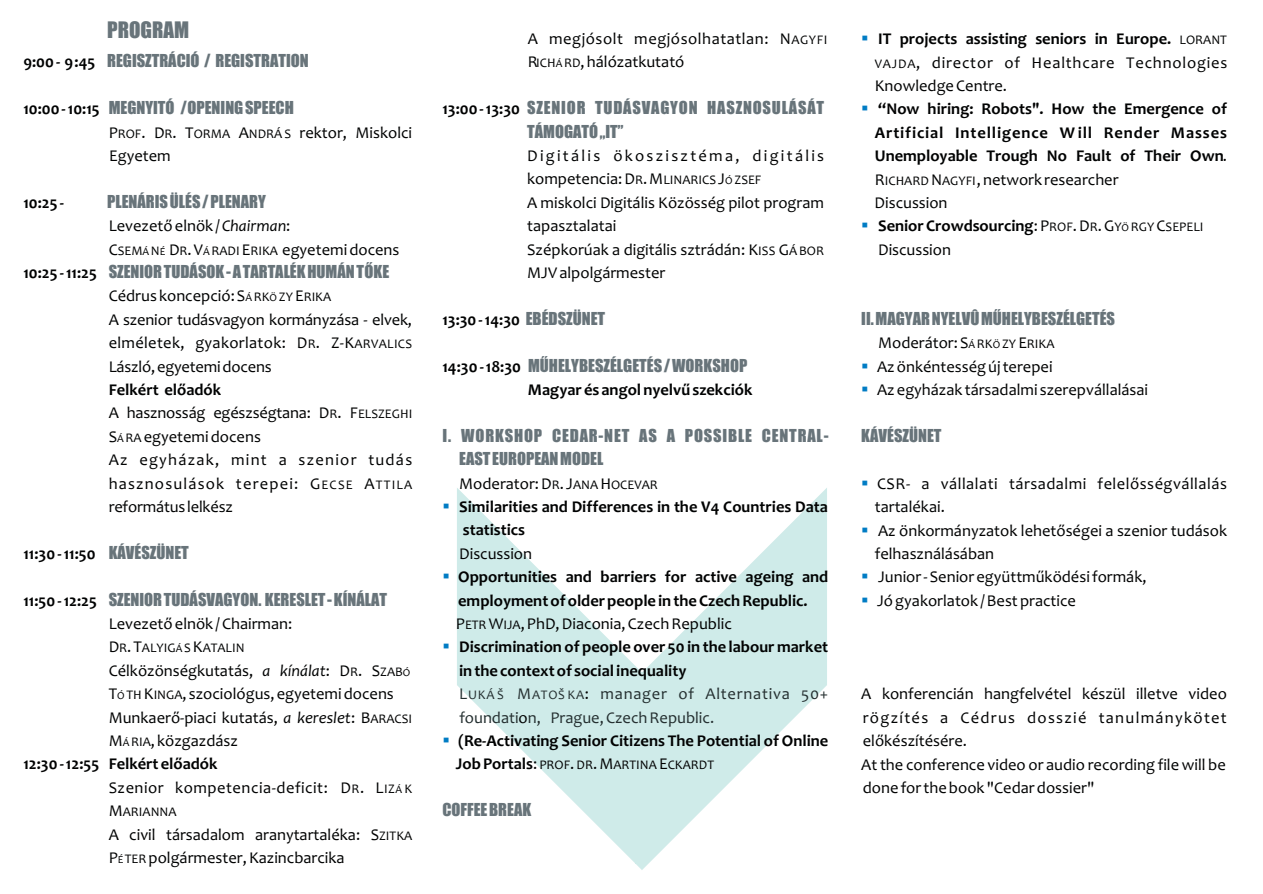
<style>
.page{position:relative;width:1263px;height:894px;background:#fff}
.page>*{position:absolute;margin:0;border:0;box-sizing:border-box;transform-origin:0 0}
.t1{font:21px "Impact";color:#68747a}
.t2{font:16.5px/23.4px "Candara";color:#010202}
.t3{font:700 16.5px/23.4px "Candara";color:#010202}
.t4{font:16.5px "Impact";color:#68747a}
.t5{font:16.5px/23.4px "Impact";letter-spacing:.05em;color:#68747a}
.t6{font:16.5px/23.4px "Candara";color:#242f30}
.t7{font:16.5px/23.4px "Candara";letter-spacing:.035em;color:#010202}
.t8{font:16.5px "Candara";letter-spacing:.03em;color:#010202}
.t9{font:16.5px "Wingdings";color:#007cc4}
.t10{font:13.2px "Candara";color:#010202}
.s1{font-size:13.2px}
.s2{font-style:italic}
.s3{font-size:10.8px}
.s4{font-weight:700}
.s5{font-size:16.5px}
.s6{font-family:"Candara";font-weight:700;color:#010202}
.s7{font-family:"Impact";font-weight:400;color:#68747a}
.s8{font-weight:400}
.s9{font-weight:400;font-size:13.2px}
.s10{font-weight:700;font-size:16.5px}
.s11{font-weight:400;font-size:10.8px}
</style>
<div class="page">
<svg style="left:642px;top:488px;width:185px;height:382px;fill:#cfebe9"></svg>
<svg style="left:457px;top:488px;width:185px;height:382px;fill:#cfebe9"></svg>
<div style="left:636px;top:673px;width:11px;height:191px;background:#cfebe9"></div>
<p class="t3" style="left:23px;top:52px;width:74px">9:00 - 9:45</p>
<p class="t3" style="left:23px;top:99px;width:78px">10:00 - 10:15</p>
<p class="t1" style="left:107px;top:22px;width:83px">PROGRAM</p>
<p class="t4" style="left:107px;top:54px;width:203px">REGISZTRÁCIÓ / REGISTRATION</p>
<p class="t4" style="left:109px;top:101px;width:187px">MEGNYITÓ / OPENING SPEECH</p>
<p class="t2" style="left:109px;top:122px;width:305px">P<span class="s1">ROF</span>. D<span class="s1">R</span>. T<span class="s1">ORMA</span> A<span class="s1">NDRÁ S</span> rektor, Miskolci<br>Egyetem</p>
<p class="t3" style="left:23px;top:192px;width:42px">10:25 -</p>
<p class="t3" style="left:23px;top:263px;width:75px">10:25 - 11:25</p>
<p class="t4" style="left:107px;top:195px;width:160px">PLENÁRIS ÜLÉS / PLENARY</p>
<p class="t2" style="left:109px;top:216px;width:292px">Levezetõ elnök / <span class="s2">Chairman</span>:<br>C<span class="s1">SEM</span><span class="s3">Á</span><span class="s1">N</span><span class="s3">É</span> D<span class="s1">R</span>. V<span class="s3">Á</span> <span class="s1">RADI</span> E<span class="s1">RIKA</span> egyetemi docens</p>
<p class="t4" style="left:109px;top:265px;width:282px">SZENIOR TUDÁSOK - A TARTALÉK HUMÁN TÕKE</p>
<p class="t2" style="left:109px;top:286px;width:305px">Cédrus koncepció: S<span class="s3">Á</span> <span class="s1">RK</span><span class="s3">Ö</span> <span class="s1">ZY</span> E<span class="s1">RIKA<br></span>A szenior tudásvagyon kormányzása - elvek, elméletek, gyakorlatok: D<span class="s1">R</span>. Z-K<span class="s1">ARVALICS </span>László, egyetemi docens</p>
<p class="t2" style="left:109px;top:380px;width:305px"><span class="s4">Felkért elõadók<br></span>A hasznosság egészségtana: D<span class="s1">R</span>. F<span class="s1">ELSZEGHI<br></span>S<span class="s3">Á</span> <span class="s1">RA</span> egyetemi docens<br>Az egyházak, mint a szenior tudás hasznosulások terepei: G<span class="s1">ECSE</span> A<span class="s1">TTILA </span>református lelkész</p>
<p class="t3" style="left:23px;top:543px;width:74px">11:30 - 11:50</p>
<p class="t3" style="left:23px;top:590px;width:75px">11:50 - 12:25</p>
<p class="t4" style="left:109px;top:546px;width:82px">KÁVÉSZÜNET</p>
<p class="t4" style="left:109px;top:593px;width:280px">SZENIOR TUDÁSVAGYON. KERESLET - KÍNÁLAT</p>
<p class="t2" style="left:109px;top:614px;width:185px">Levezetõ elnök / Chairman:</p>
<p class="t10" style="left:109px;top:643px;width:137px"><span class="s5">D</span>R<span class="s5">. T</span>ALYIG<span class="s3">Á</span> S <span class="s5">K</span>ATALIN</p>
<p class="t2" style="left:109px;top:660px;width:303px">Célközönségkutatás, <span class="s2">a kínálat</span>: D<span class="s1">R</span>. S<span class="s1">ZAB</span><span class="s3">Ó</span></p>
<p class="t2" style="left:109px;top:684px;width:287px">T<span class="s3">Ó</span> <span class="s1">TH</span> K<span class="s1">INGA</span>, szociológus, egyetemi docens</p>
<p class="t2" style="left:109px;top:707px;width:305px">Munkaerõ-piaci kutatás, <span class="s2">a kereslet</span>: B<span class="s1">ARACSI</span></p>
<p class="t2" style="left:109px;top:731px;width:131px">M<span class="s3">Á</span> <span class="s1">RIA</span>, közgazdász</p>
<p class="t3" style="left:23px;top:754px;width:196px">12:30 - 12:55 Felkért elõadók</p>
<p class="t8" style="left:109px;top:781px;width:305px">Szenior kompetencia-deficit: D<span class="s1">R</span>. L<span class="s1">IZ</span><span class="s3">Á</span> <span class="s1">K</span></p>
<p class="t10" style="left:109px;top:807px;width:69px"><span class="s5">M</span>ARIANNA</p>
<p class="t2" style="left:109px;top:824px;width:305px">A civil társadalom aranytartaléka: S<span class="s1">ZITKA<br></span>P<span class="s3">É</span><span class="s1">TER</span> polgármester, Kazincbarcika</p>
<p class="t7" style="left:528px;top:29px;width:301px">A megjósolt megjósolhatatlan: N<span class="s1">AGYFI<br></span>R<span class="s1">ICH</span><span class="s3">Á</span> <span class="s1">RD</span>, hálózatkutató</p>
<p class="t5" style="left:442px;top:97px;width:383px"><span class="s6">13:00 - 13:30</span> SZENIOR TUDÁSVAGYON HASZNOSULÁSÁT</p>
<p class="t2" style="left:527px;top:146px;width:298px">Digitális ökoszisztéma, digitális kompetencia: D<span class="s1">R</span>. M<span class="s1">LINARICS</span> J<span class="s3">Ó</span> <span class="s1">ZSEF<br></span>A miskolci Digitális Közösség pilot program tapasztalatai<br>Szépkorúak a digitális sztrádán: K<span class="s1">ISS</span> G<span class="s1">Á BOR<br></span>MJV alpolgármester</p>
<p class="t3" style="left:442px;top:309px;width:164px">13:30 - 14:30 <span class="s7">EBÉDSZÜNET</span></p>
<p class="t4" style="left:442px;top:359px;width:306px"><span class="s6">14:30 - 18:30</span> MÛHELYBESZÉLGETÉS / WORKSHOP</p>
<p class="t3" style="left:528px;top:380px;width:226px">Magyar és angol nyelvû szekciók</p>
<p class="t4" style="left:527px;top:125px;width:98px">TÁMOGATÓ „IT”</p>
<p class="t5" style="left:459px;top:424px;width:371px;text-indent:-17px">I. WORKSHOP CEDAR-NET AS A POSSIBLE CENTRAL-<br>EAST EUROPEAN MODEL</p>
<p class="t3" style="left:459px;top:473px;width:370px"><span class="s8">Moderator: D</span><span class="s9">R</span><span class="s8">. J</span><span class="s9">ANA</span> <span class="s8">H</span><span class="s9">OCEVAR<br></span>Similarities and Differences in the V4 Countries Data statistics</p>
<p class="t2" style="left:459px;top:543px;width:74px">Discussion</p>
<p class="t3" style="left:456px;top:567px;width:374px">Opportunities and barriers for active ageing and employment of older people in the Czech Republic.<br><span class="s8">P</span><span class="s9">ETR</span> <span class="s8">W</span><span class="s9">IJA</span><span class="s8">, PhD, Diaconia, Czech Republic </span>Discrimination of people over 50 in the labour market in the context of social inequality</p>
<p class="t2" style="left:585px;top:684px;width:6px">:</p>
<p class="t2" style="left:519px;top:707px;width:11px">o</p>
<p class="t3" style="left:458px;top:731px;width:372px">(Re-Activating Senior Citizens The Potential of Online</p>
<p class="t10" style="left:456px;top:760px;width:260px"><span class="s10">Job Portals</span><span class="s5">:</span> PROF<span class="s5">.</span> DR<span class="s5">. M</span>ARTINA <span class="s5">E</span>CKARDT</p>
<p class="t9" style="left:442px;top:499px;width:9px">▪</p>
<p class="t9" style="left:442px;top:569px;width:9px">▪</p>
<p class="t9" style="left:442px;top:640px;width:9px">▪</p>
<p class="t6" style="left:459px;top:684px;width:371px">L<span class="s1">UKÁ Š</span> M<span class="s1">ATOŠ KA</span> manager of Alternativa 50+ foundati n, Prague, Czech Republic.</p>
<p class="t9" style="left:442px;top:733px;width:9px">▪</p>
<p class="t4" style="left:442px;top:803px;width:90px">COFFEE BREAK</p>
<p class="t2" style="left:875px;top:29px;width:354px;text-align:justify"><span class="s4">IT projects assisting seniors in Europe.</span> <span class="s1">LORANT VAJDA</span>, director of Healthcare Technologies Knowledge Centre.</p>
<p class="t3" style="left:875px;top:99px;width:354px">“Now hiring: Robots". How the Emergence of Artificial Intelligence W ill Render Masses Unemployable Trough No Fault of Their Own<span class="s8">.<br>R</span><span class="s9">ICHARD</span> <span class="s8">N</span><span class="s9">AGYFI</span><span class="s8">, network researcher<br>Discussion<br></span>Senior Crowdsourcing<span class="s8">: P</span><span class="s9">ROF</span><span class="s8">. D</span><span class="s9">R</span><span class="s8">. G</span><span class="s9">Y</span><span class="s11">Ö</span> <span class="s9">RGY</span> <span class="s8">C</span><span class="s9">SEPELI </span><span class="s8">Discussion</span></p>
<p class="t9" style="left:861px;top:31px;width:9px">▪</p>
<p class="t9" style="left:861px;top:102px;width:9px">▪</p>
<p class="t9" style="left:861px;top:219px;width:9px">▪</p>
<p class="t4" style="left:861px;top:312px;width:255px">II. MAGYAR NYELVÛ MÛHELYBESZÉLGETÉS</p>
<p class="t2" style="left:877px;top:333px;width:273px">Moderátor: S<span class="s3">Á</span> <span class="s1">RK</span><span class="s3">Ö</span> <span class="s1">ZY</span> E<span class="s1">RIKA<br></span>Az önkéntesség új terepei<br>Az egyházak társadalmi szerepvállalásai</p>
<p class="t4" style="left:861px;top:429px;width:82px">KÁVÉSZÜNET</p>
<p class="t2" style="left:875px;top:473px;width:354px">CSR- a vállalati társadalmi felelõsségvállalás tartalékai.<br>Az önkormányzatok lehetõségei a szenior tudások felhasználásában<br>Junior - Senior együttmûködési formák,<br>Jó gyakorlatok / Best practice</p>
<p class="t9" style="left:861px;top:476px;width:9px">▪</p>
<p class="t9" style="left:861px;top:523px;width:9px">▪</p>
<p class="t2" style="left:861px;top:684px;width:367px">A konferencián hangfelvétel készül illetve video rögzítés a Cédrus dosszié tanulmánykötet elõkészítésére.<br>At the conference video or audio recording file will be done for the book "Cedar dossier"</p>
</div>
